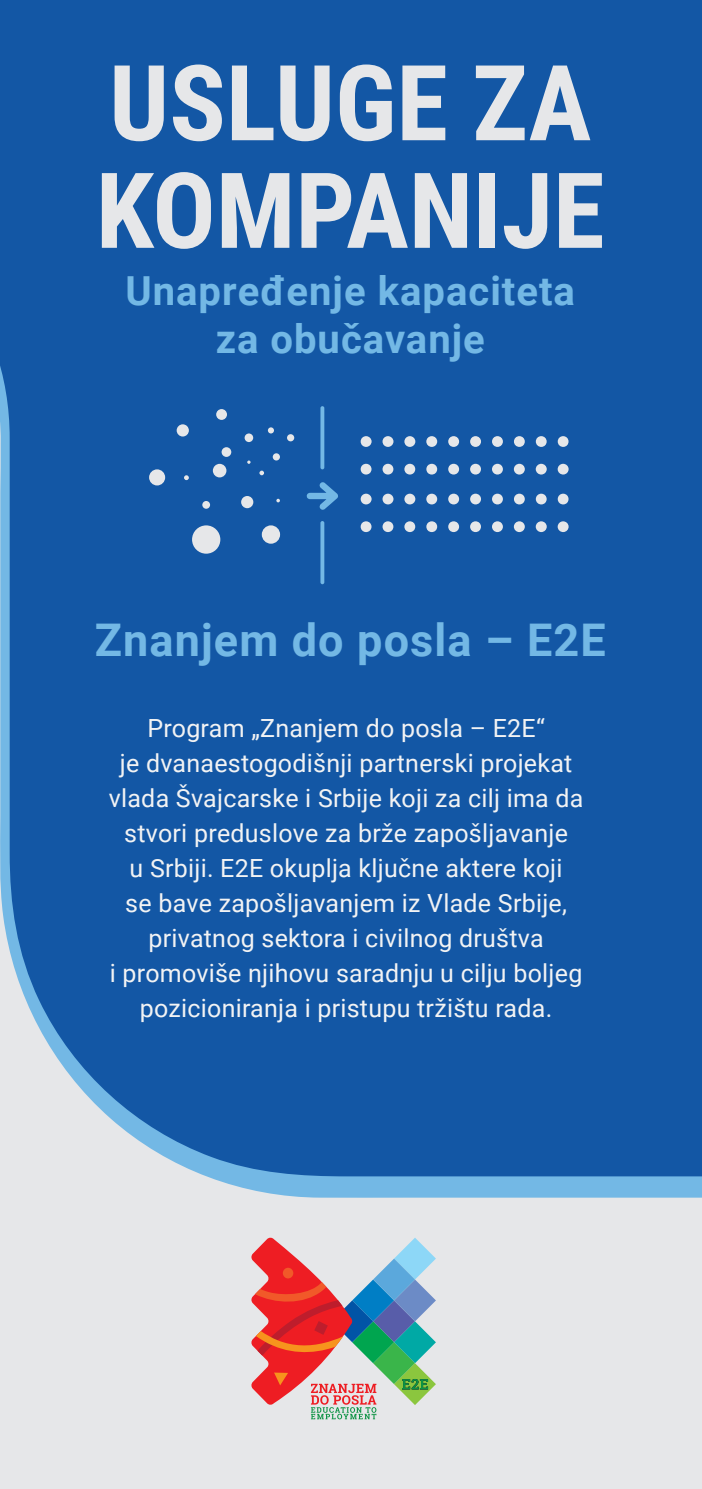
<style>
.page{position:relative;width:702px;height:1489px;background:#fff}
.page>*{position:absolute;margin:0;border:0;box-sizing:border-box;transform-origin:0 0}
.t1{font:700 105px/107.5px "Roboto Condensed";color:#e6e7e9}
.t2{font:700 45px "Roboto";letter-spacing:.025em;color:#73b8e5}
.t3{font:700 40px/48px "Roboto";letter-spacing:.025em;color:#73b8e5;text-align:center}
.t4{font:25px/35px "Roboto";letter-spacing:.01em;color:#f2f3f4;text-align:center}
</style>
<div class="page">
<div style="left:0;top:0;width:702px;height:1488px;background:#e6e7e9"></div>
<div style="left:0;top:0;width:702px;height:1197px;background:#1357a5"></div>
<svg style="left:251px;top:1237px;width:185px;height:182px"></svg>
<div style="left:177px;top:424px;width:12px;height:12px;background:#e6e7e9;border-radius:50%"></div>
<div style="left:221px;top:447px;width:10px;height:10px;background:#e6e7e9;border-radius:50%"></div>
<div style="left:287px;top:434px;width:7px;height:7px;background:#e6e7e9;border-radius:50%"></div>
<div style="left:149px;top:469px;width:16px;height:16px;background:#e6e7e9;border-radius:50%"></div>
<div style="left:202px;top:501px;width:8px;height:7px;background:#e6e7e9;border-radius:50%"></div>
<div style="left:213px;top:464px;width:13px;height:13px;background:#e6e7e9;border-radius:50%"></div>
<div style="left:244px;top:433px;width:9px;height:9px;background:#e6e7e9;border-radius:50%"></div>
<div style="left:192px;top:525px;width:28px;height:28px;background:#e6e7e9;border-radius:50%"></div>
<div style="left:262px;top:525px;width:18px;height:18px;background:#e6e7e9;border-radius:50%"></div>
<div style="left:241px;top:496px;width:12px;height:12px;background:#e6e7e9;border-radius:50%"></div>
<svg style="left:247px;top:460px;width:3px;height:4px"></svg>
<div style="left:273px;top:453px;width:7px;height:7px;background:#e6e7e9;border-radius:50%"></div>
<svg style="left:276px;top:499px;width:4px;height:3px"></svg>
<div style="left:216px;top:409px;width:11px;height:11px;background:#e6e7e9;border-radius:50%"></div>
<svg style="left:268px;top:427px;width:6px;height:6px"></svg>
<svg style="left:259px;top:470px;width:5px;height:5px"></svg>
<svg style="left:184px;top:475px;width:5px;height:5px"></svg>
<svg style="left:320px;top:406px;width:4px;height:63px"></svg>
<svg style="left:320px;top:521px;width:4px;height:63px"></svg>
<div style="left:535px;top:464px;width:11px;height:10px;background:#e6e7e9;border-radius:50%"></div>
<div style="left:557px;top:463px;width:11px;height:11px;background:#e6e7e9;border-radius:50%"></div>
<div style="left:514px;top:463px;width:11px;height:11px;background:#e6e7e9;border-radius:50%"></div>
<div style="left:448px;top:464px;width:11px;height:10px;background:#e6e7e9;border-radius:50%"></div>
<div style="left:470px;top:436px;width:11px;height:11px;background:#e6e7e9;border-radius:50%"></div>
<div style="left:448px;top:436px;width:11px;height:11px;background:#e6e7e9;border-radius:50%"></div>
<div style="left:360px;top:436px;width:11px;height:11px;background:#e6e7e9;border-radius:50%"></div>
<div style="left:426px;top:464px;width:11px;height:10px;background:#e6e7e9;border-radius:50%"></div>
<div style="left:360px;top:463px;width:11px;height:11px;background:#e6e7e9;border-radius:50%"></div>
<div style="left:557px;top:436px;width:11px;height:11px;background:#e6e7e9;border-radius:50%"></div>
<div style="left:536px;top:436px;width:10px;height:11px;background:#e6e7e9;border-radius:50%"></div>
<div style="left:514px;top:436px;width:10px;height:11px;background:#e6e7e9;border-radius:50%"></div>
<div style="left:492px;top:436px;width:11px;height:11px;background:#e6e7e9;border-radius:50%"></div>
<div style="left:404px;top:436px;width:11px;height:11px;background:#e6e7e9;border-radius:50%"></div>
<div style="left:404px;top:463px;width:11px;height:11px;background:#e6e7e9;border-radius:50%"></div>
<div style="left:382px;top:436px;width:11px;height:11px;background:#e6e7e9;border-radius:50%"></div>
<div style="left:492px;top:464px;width:11px;height:10px;background:#e6e7e9;border-radius:50%"></div>
<div style="left:426px;top:436px;width:11px;height:11px;background:#e6e7e9;border-radius:50%"></div>
<div style="left:470px;top:464px;width:11px;height:10px;background:#e6e7e9;border-radius:50%"></div>
<div style="left:382px;top:463px;width:11px;height:11px;background:#e6e7e9;border-radius:50%"></div>
<div style="left:535px;top:521px;width:11px;height:11px;background:#e6e7e9;border-radius:50%"></div>
<div style="left:557px;top:521px;width:11px;height:11px;background:#e6e7e9;border-radius:50%"></div>
<div style="left:514px;top:521px;width:11px;height:11px;background:#e6e7e9;border-radius:50%"></div>
<div style="left:448px;top:521px;width:11px;height:11px;background:#e6e7e9;border-radius:50%"></div>
<div style="left:470px;top:493px;width:11px;height:11px;background:#e6e7e9;border-radius:50%"></div>
<div style="left:448px;top:493px;width:11px;height:11px;background:#e6e7e9;border-radius:50%"></div>
<div style="left:360px;top:493px;width:11px;height:11px;background:#e6e7e9;border-radius:50%"></div>
<div style="left:426px;top:521px;width:11px;height:11px;background:#e6e7e9;border-radius:50%"></div>
<div style="left:360px;top:521px;width:11px;height:11px;background:#e6e7e9;border-radius:50%"></div>
<div style="left:557px;top:493px;width:11px;height:11px;background:#e6e7e9;border-radius:50%"></div>
<div style="left:536px;top:493px;width:10px;height:11px;background:#e6e7e9;border-radius:50%"></div>
<div style="left:514px;top:493px;width:10px;height:11px;background:#e6e7e9;border-radius:50%"></div>
<div style="left:492px;top:493px;width:11px;height:11px;background:#e6e7e9;border-radius:50%"></div>
<div style="left:404px;top:493px;width:11px;height:11px;background:#e6e7e9;border-radius:50%"></div>
<div style="left:404px;top:521px;width:11px;height:11px;background:#e6e7e9;border-radius:50%"></div>
<div style="left:382px;top:493px;width:11px;height:11px;background:#e6e7e9;border-radius:50%"></div>
<div style="left:492px;top:521px;width:11px;height:11px;background:#e6e7e9;border-radius:50%"></div>
<div style="left:426px;top:493px;width:11px;height:11px;background:#e6e7e9;border-radius:50%"></div>
<div style="left:470px;top:521px;width:11px;height:11px;background:#e6e7e9;border-radius:50%"></div>
<div style="left:382px;top:521px;width:11px;height:11px;background:#e6e7e9;border-radius:50%"></div>
<svg style="left:306px;top:482px;width:32px;height:28px"></svg>
<p class="t1" style="left:96px;top:45px;width:510px">USLUGE ZA<br>KOMPANIJE</p>
<p class="t3" style="left:125px;top:265px;width:451px">Unapređenje kapaciteta za obučavanje</p>
<p class="t2" style="left:95px;top:608px;width:512px">Znanjem do posla – E2E</p>
<p class="t4" style="left:109px;top:709px;width:476px">Program „Znanjem do posla – E2E“<br>je dvanaestogodišnji partnerski projekat vlada Švajcarske i Srbije koji za cilj ima da stvori preduslove za brže zapošljavanje<br>u Srbiji. E2E okuplja ključne aktere koji<br>se bave zapošljavanjem iz Vlade Srbije, privatnog sektora i civilnog društva<br>i promoviše njihovu saradnju u cilju boljeg pozicioniranja i pristupu tržištu rada.</p>
</div>
